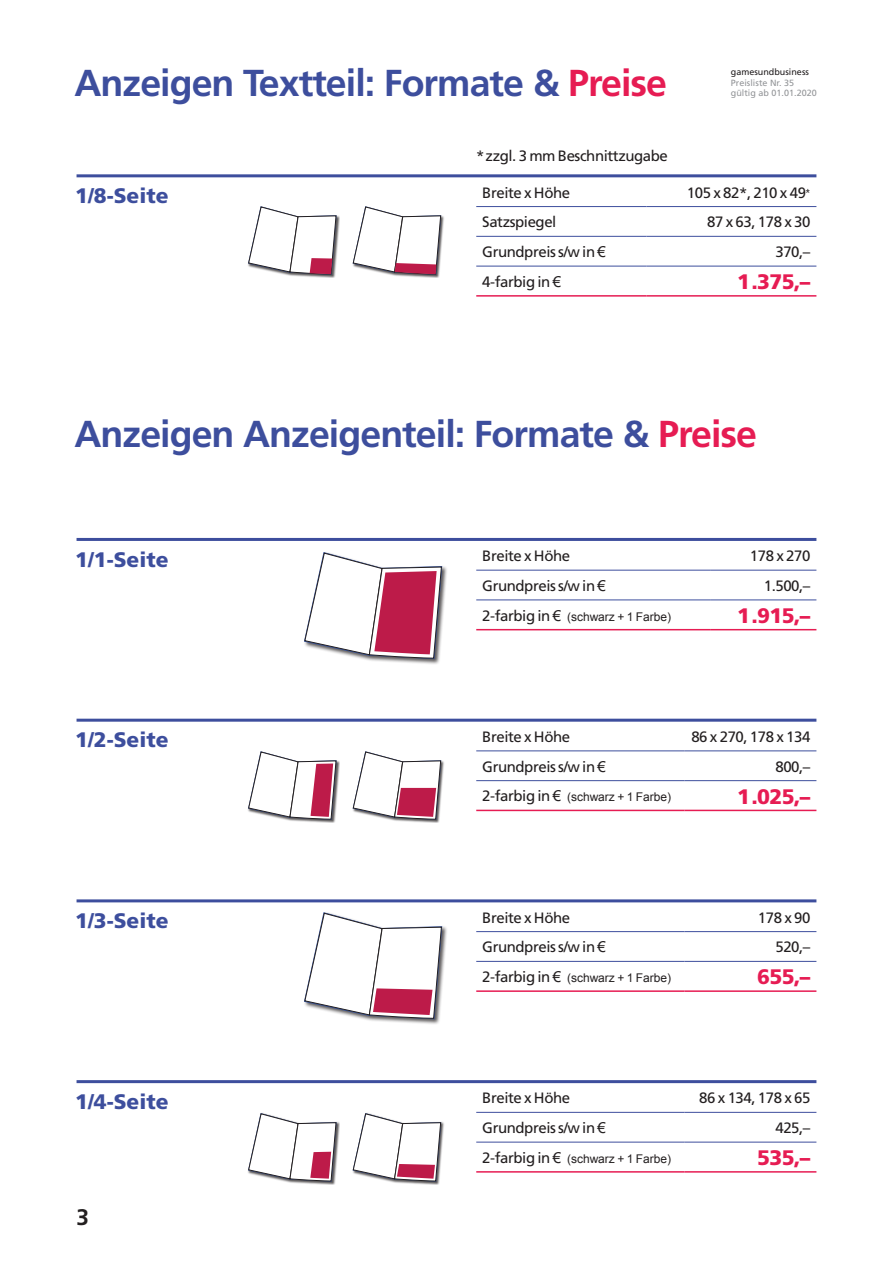
<style>
.page{position:relative;width:893px;height:1263px;background:#fff}
.page>*{position:absolute;margin:0;border:0;box-sizing:border-box;transform-origin:0 0}
.Headline{font:700 37.5px "Frutiger";letter-spacing:-.025em;color:#3d4e9d}
.t1{font:700 22.5px "Frutiger";color:#231f20}
.t2{font:900 21px "Frutiger";color:#3d4e9d}
.c_ohne_Einzug{font:900 21px "Frutiger";letter-spacing:-.03em;color:#e61c53}
.c_ohne_Einzug-2{font:15px "Frutiger";letter-spacing:-.03em;color:#231f20}
.c_ohne_Einzug-3{font:12px "Arial";letter-spacing:-.005em;color:#231f20}
.Subline{font:9px "Frutiger";color:#939598}
.Subline-2{font:9px "Frutiger";color:#231f20}
.s1{color:#e61c53}
.s2{font-family:"Generis Sans Com";font-size:13.5px}
.s3{font-family:"Arial"}
.s4{font-family:"Frutiger";font-size:15px}
.s5{font-size:15px}
</style>
<div class="page">
<hr style="left:476px;top:295px;width:170px;height:2px;background:#e61c53">
<hr style="left:646px;top:295px;width:170px;height:2px;background:#e61c53">
<hr style="left:476px;top:206px;width:170px;height:1px;background:#3d4e9d">
<hr style="left:646px;top:206px;width:170px;height:1px;background:#3d4e9d">
<hr style="left:476px;top:266px;width:170px;height:1px;background:#3d4e9d">
<hr style="left:646px;top:266px;width:170px;height:1px;background:#3d4e9d">
<hr style="left:476px;top:236px;width:170px;height:1px;background:#3d4e9d">
<hr style="left:646px;top:236px;width:170px;height:1px;background:#3d4e9d">
<hr style="left:77px;top:174px;width:739px;height:3px;background:#3d4e9d">
<hr style="left:476px;top:629px;width:234px;height:1px;background:#e61c53">
<hr style="left:710px;top:629px;width:106px;height:1px;background:#e61c53">
<hr style="left:476px;top:570px;width:234px;height:1px;background:#3d4e9d">
<hr style="left:710px;top:570px;width:106px;height:1px;background:#3d4e9d">
<hr style="left:476px;top:599px;width:234px;height:1px;background:#3d4e9d">
<hr style="left:710px;top:599px;width:106px;height:1px;background:#3d4e9d">
<hr style="left:77px;top:538px;width:739px;height:3px;background:#3d4e9d">
<hr style="left:476px;top:750px;width:209px;height:1px;background:#3d4e9d">
<hr style="left:685px;top:750px;width:131px;height:1px;background:#3d4e9d">
<hr style="left:476px;top:780px;width:209px;height:1px;background:#3d4e9d">
<hr style="left:685px;top:780px;width:131px;height:1px;background:#3d4e9d">
<hr style="left:476px;top:810px;width:209px;height:1px;background:#e61c53">
<hr style="left:685px;top:810px;width:131px;height:1px;background:#e61c53">
<hr style="left:77px;top:719px;width:739px;height:3px;background:#3d4e9d">
<hr style="left:476px;top:931px;width:209px;height:1px;background:#3d4e9d">
<hr style="left:685px;top:931px;width:131px;height:1px;background:#3d4e9d">
<hr style="left:476px;top:961px;width:209px;height:1px;background:#3d4e9d">
<hr style="left:685px;top:961px;width:131px;height:1px;background:#3d4e9d">
<hr style="left:476px;top:990px;width:209px;height:2px;background:#e61c53">
<hr style="left:685px;top:990px;width:131px;height:2px;background:#e61c53">
<hr style="left:77px;top:899px;width:739px;height:3px;background:#3d4e9d">
<hr style="left:476px;top:1112px;width:209px;height:1px;background:#3d4e9d">
<hr style="left:685px;top:1112px;width:131px;height:1px;background:#3d4e9d">
<hr style="left:476px;top:1142px;width:209px;height:1px;background:#3d4e9d">
<hr style="left:685px;top:1142px;width:131px;height:1px;background:#3d4e9d">
<hr style="left:476px;top:1171px;width:209px;height:1px;background:#e61c53">
<hr style="left:685px;top:1171px;width:131px;height:1px;background:#e61c53">
<hr style="left:77px;top:1080px;width:739px;height:3px;background:#3d4e9d">
<div style="left:303px;top:551px;width:145px;height:114px;background:#231f20;opacity:.75"></div>
<svg style="left:304px;top:552px;width:138px;height:107px"></svg>
<div style="left:247px;top:751px;width:93px;height:72px;background:#231f20;opacity:.75"></div>
<svg style="left:248px;top:751px;width:89px;height:69px"></svg>
<div style="left:352px;top:751px;width:92px;height:72px;background:#231f20;opacity:.75"></div>
<svg style="left:353px;top:751px;width:88px;height:69px"></svg>
<div style="left:303px;top:911px;width:145px;height:114px;background:#231f20;opacity:.75"></div>
<svg style="left:304px;top:912px;width:138px;height:107px"></svg>
<div style="left:247px;top:1112px;width:93px;height:73px;background:#231f20;opacity:.75"></div>
<svg style="left:248px;top:1113px;width:89px;height:69px"></svg>
<div style="left:352px;top:1112px;width:92px;height:73px;background:#231f20;opacity:.75"></div>
<svg style="left:353px;top:1113px;width:88px;height:69px"></svg>
<div style="left:247px;top:206px;width:93px;height:72px;background:#231f20;opacity:.75"></div>
<svg style="left:248px;top:206px;width:89px;height:69px"></svg>
<div style="left:352px;top:206px;width:92px;height:72px;background:#231f20;opacity:.75"></div>
<svg style="left:353px;top:206px;width:88px;height:69px"></svg>
<p class="Headline" style="left:74px;top:61px;width:594px">Anzeigen Textteil: Formate &amp; <span class="s1">Preise</span></p>
<p class="c_ohne_Einzug-2" style="left:476px;top:147px;width:193px">*zzgl. 3 mm Beschnittzugabe</p>
<p class="Subline-2" style="left:731px;top:67px;width:80px">gamesundbusiness</p>
<p class="Subline" style="left:731px;top:78px;width:65px">Preisliste Nr. 35</p>
<p class="Subline" style="left:731px;top:88px;width:87px">gültig ab 01.01.2020</p>
<p class="t2" style="left:75px;top:183px;width:95px">1/8-Seite</p>
<p class="c_ohne_Einzug-2" style="left:482px;top:183px;width:89px">Breite x Höhe</p>
<p class="c_ohne_Einzug-2" style="left:687px;top:183px;width:125px">105 x 82*, 210 x 49<span class="s2">*</span></p>
<p class="c_ohne_Einzug-2" style="left:482px;top:213px;width:76px">Satzspiegel</p>
<p class="c_ohne_Einzug-2" style="left:707px;top:213px;width:105px">87 x 63, 178 x 30</p>
<p class="c_ohne_Einzug-2" style="left:482px;top:243px;width:125px">Grundpreis s/w in <span class="s3">€</span></p>
<p class="c_ohne_Einzug-2" style="left:775px;top:243px;width:37px">370,–</p>
<p class="c_ohne_Einzug-2" style="left:482px;top:273px;width:80px">4-farbig in <span class="s3">€</span></p>
<p class="c_ohne_Einzug" style="left:737px;top:269px;width:75px">1.375,–</p>
<p class="Headline" style="left:74px;top:412px;width:684px">Anzeigen Anzeigenteil: Formate &amp; <span class="s1">Preise</span></p>
<p class="t2" style="left:75px;top:547px;width:95px">1/1-Seite</p>
<p class="c_ohne_Einzug-2" style="left:482px;top:547px;width:89px">Breite x Höhe</p>
<p class="c_ohne_Einzug-2" style="left:750px;top:547px;width:62px">178 x 270</p>
<p class="c_ohne_Einzug-2" style="left:482px;top:577px;width:125px">Grundpreis s/w in <span class="s3">€</span></p>
<p class="c_ohne_Einzug-2" style="left:764px;top:577px;width:48px">1.500,–</p>
<p class="c_ohne_Einzug-3" style="left:482px;top:608px;width:190px"><span class="s4">2-farbig in</span> <span class="s5">€</span> (schwarz + 1 Farbe)</p>
<p class="c_ohne_Einzug" style="left:737px;top:603px;width:75px">1.915,–</p>
<p class="t2" style="left:75px;top:727px;width:95px">1/2-Seite</p>
<p class="c_ohne_Einzug-2" style="left:482px;top:728px;width:89px">Breite x Höhe</p>
<p class="c_ohne_Einzug-2" style="left:691px;top:728px;width:121px">86 x 270, 178 x 134</p>
<p class="c_ohne_Einzug-2" style="left:482px;top:757px;width:125px">Grundpreis s/w in <span class="s3">€</span></p>
<p class="c_ohne_Einzug-2" style="left:775px;top:757px;width:37px">800,–</p>
<p class="c_ohne_Einzug-3" style="left:482px;top:789px;width:190px"><span class="s4">2-farbig in</span> <span class="s5">€</span> (schwarz + 1 Farbe)</p>
<p class="c_ohne_Einzug" style="left:737px;top:784px;width:75px">1.025,–</p>
<p class="t2" style="left:75px;top:908px;width:95px">1/3-Seite</p>
<p class="c_ohne_Einzug-2" style="left:482px;top:908px;width:89px">Breite x Höhe</p>
<p class="c_ohne_Einzug-2" style="left:758px;top:908px;width:54px">178 x 90</p>
<p class="c_ohne_Einzug-2" style="left:482px;top:938px;width:125px">Grundpreis s/w in <span class="s3">€</span></p>
<p class="c_ohne_Einzug-2" style="left:775px;top:938px;width:37px">520,–</p>
<p class="c_ohne_Einzug-3" style="left:482px;top:970px;width:190px"><span class="s4">2-farbig in</span> <span class="s5">€</span> (schwarz + 1 Farbe)</p>
<p class="c_ohne_Einzug" style="left:757px;top:964px;width:55px">655,–</p>
<p class="t2" style="left:75px;top:1089px;width:95px">1/4-Seite</p>
<p class="c_ohne_Einzug-2" style="left:482px;top:1089px;width:89px">Breite x Höhe</p>
<p class="c_ohne_Einzug-2" style="left:699px;top:1089px;width:113px">86 x 134, 178 x 65</p>
<p class="c_ohne_Einzug-2" style="left:482px;top:1119px;width:125px">Grundpreis s/w in <span class="s3">€</span></p>
<p class="c_ohne_Einzug-2" style="left:775px;top:1119px;width:37px">425,–</p>
<p class="c_ohne_Einzug-3" style="left:482px;top:1151px;width:190px"><span class="s4">2-farbig in</span> <span class="s5">€</span> (schwarz + 1 Farbe)</p>
<p class="c_ohne_Einzug" style="left:757px;top:1145px;width:55px">535,–</p>
<p class="t1" style="left:77px;top:1204px;width:14px">3</p>
</div>
